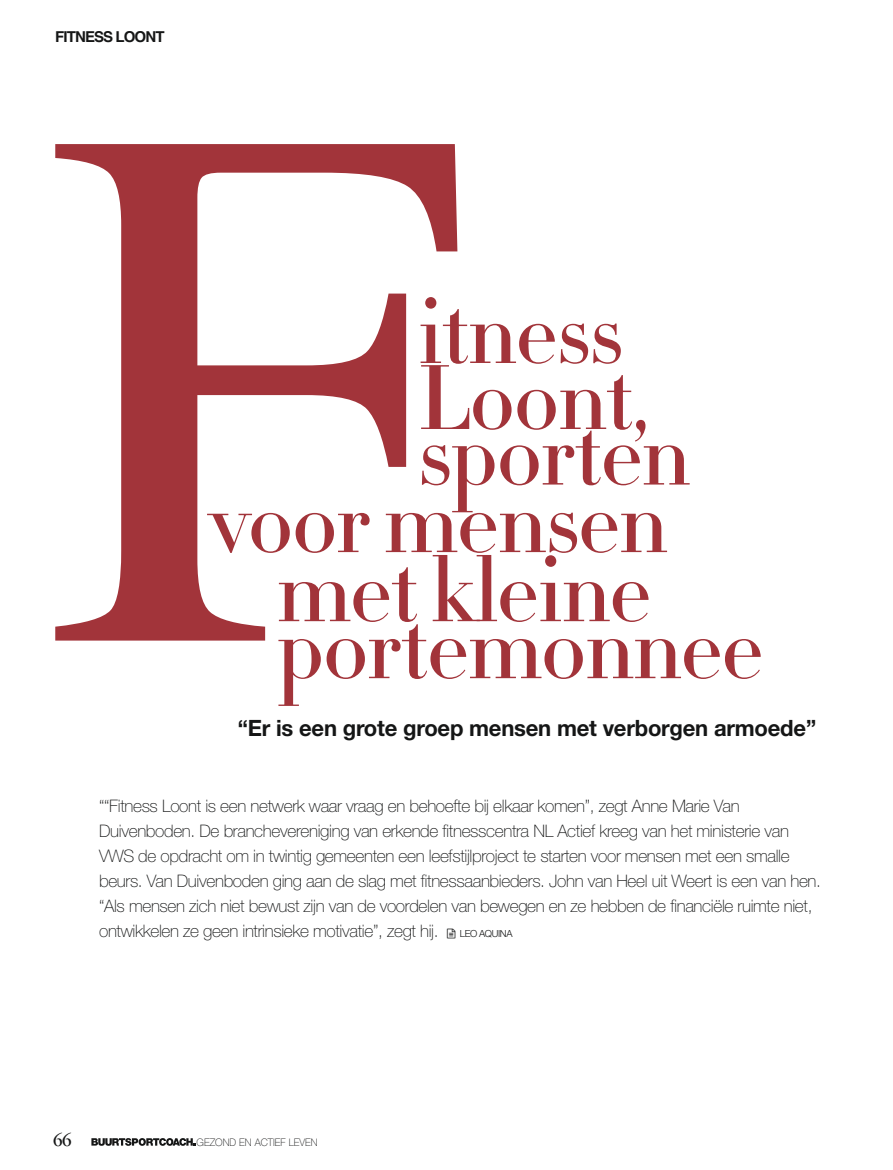
<style>
.page{position:relative;width:893px;height:1170px;background:#fff}
.page>*{position:absolute;margin:0;border:0;box-sizing:border-box;transform-origin:0 0}
.t1{font:90px/66px "Didot HTF M16 Medium";letter-spacing:-.02em;color:#a2343a}
.t2{font:700 22.5px "Helvetica Neue LT Std";letter-spacing:-.01em;color:#151616}
.t3{font:18px "ITC Garamond Std";color:#151616}
.t4{font:100 17.25px/24.9px "Helvetica Neue LT Std";letter-spacing:-.02em;color:#151616}
.t5{font:700 15px "Helvetica";letter-spacing:-.06em;color:#151616}
.t6{font:100 10.35px "Helvetica Neue LT Std";letter-spacing:.005em;color:#151616}
.t7{font:300 9.75px "Helvetica Neue LT Std";letter-spacing:-.04em;color:#151616}
</style>
<div class="page">
<svg style="left:55px;top:144px;width:402px;height:496px"></svg>
<svg style="left:91px;top:1138px;width:104px;height:7px"></svg>
<p class="t5" style="left:55px;top:28px;width:111px">FITNESS LOONT</p>
<h1 class="t1" style="left:417px;top:301px;width:234px">itness<br>Loont,</h1>
<h1 class="t1" style="left:417px;top:423px;width:275px">sporten</h1>
<h1 class="t1" style="left:209px;top:490px;width:461px">voor mensen</h1>
<h1 class="t1" style="left:276px;top:559px;width:377px">met kleine</h1>
<h1 class="t1" style="left:276px;top:616px;width:489px">portemonnee</h1>
<h2 class="t2" style="left:238px;top:714px;width:580px">“Er is een grote groep mensen met verborgen armoede”</h2>
<p class="t4" style="left:99px;top:793px;width:723px">““Fitness Loont is een netwerk waar vraag en behoefte bij elkaar komen”, zegt Anne Marie Van Duivenboden. De branchevereniging van erkende fitnesscentra NL Actief kreeg van het ministerie van VWS de opdracht om in twintig gemeenten een leefstijlproject te starten voor mensen met een smalle beurs. Van Duivenboden ging aan de slag met fitnessaanbieders. John van Heel uit Weert is een van hen. “Als mensen zich niet bewust zijn van de voordelen van bewegen en ze hebben de financiële ruimte niet, ontwikkelen ze geen intrinsieke motivatie”, zegt hij.</p>
<p class="t7" style="left:460px;top:927px;width:54px">LEO AQUINA</p>
<p class="t3" style="left:53px;top:1129px;width:20px">66</p>
<p class="t6" style="left:196px;top:1135px;width:123px">GEZOND EN ACTIEF LEVEN</p>
</div>
